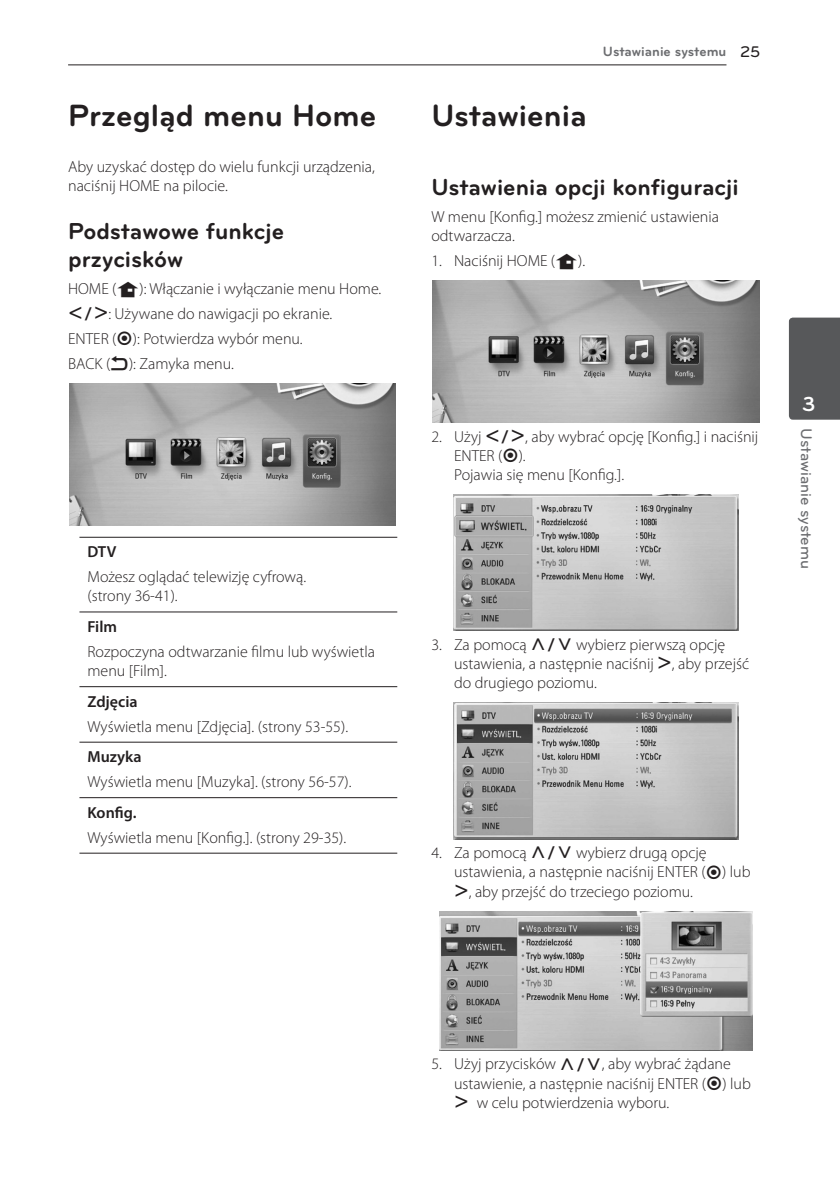
<style>
.page{position:relative;width:840px;height:1191px;background:#fff}
.page>*{position:absolute;margin:0;border:0;box-sizing:border-box;transform-origin:0 0}
.Title_1{font:700 32px "Bryant LG";color:#231f20}
.Title_2{font:700 24px/28px "Bryant LG";color:#231f20}
.t1{font:700 21px "Bryant LG";color:#fff}
.Content_text_Light{font:300 16px/19.2px "Myriad Pro";color:#231f20}
.Content_text_Num{font:300 16px/19.2px "Myriad Pro";color:#231f20}
.Content_text_SemiBol{font:600 16px "Myriad Pro";color:#231f20}
.Chapter_Title_Side{font:500 16px "Bryant LG";color:#6c6d70}
.Page_No_Right{font:500 16px "Bryant LG";color:#231f20}
.Chapter_Title_Top_R{font:700 14px "Bryant LG";color:#6c6d70}
.s1{font-family:"UPSYS Common";font-weight:400}
.s2{font-family:"UPSYS Circled Number";font-weight:400}
</style>
<div class="page">
<hr style="left:68px;top:64px;width:658px;height:1px;background:#231f20">
<div style="left:788px;top:317px;width:51px;height:103px;background:#57585a"></div>
<img style="left:69px;top:383px;width:326px;height:142px">
<hr style="left:79px;top:537px;width:318px;height:1px;background:#231f20">
<hr style="left:79px;top:611px;width:318px;height:1px;background:#231f20">
<hr style="left:79px;top:686px;width:318px;height:1px;background:#231f20">
<hr style="left:79px;top:741px;width:318px;height:1px;background:#231f20">
<hr style="left:79px;top:797px;width:318px;height:1px;background:#231f20">
<hr style="left:79px;top:852px;width:318px;height:1px;background:#231f20">
<img style="left:432px;top:281px;width:326px;height:142px">
<img style="left:453px;top:495px;width:285px;height:135px">
<img style="left:453px;top:702px;width:284px;height:137px">
<img style="left:439px;top:911px;width:313px;height:139px">
<p class="Title_1" style="left:68px;top:96px;width:310px">Przegląd menu Home</p>
<p class="Content_text_Light" style="left:68px;top:156px;width:308px">Aby uzyskać dostęp do wielu funkcji urządzenia, naciśnij HOME na pilocie.</p>
<p class="Title_2" style="left:68px;top:217px;width:217px">Podstawowe funkcje przycisków</p>
<p class="Content_text_Light" style="left:68px;top:279px;width:314px">HOME (<span class="s1">n</span>): Włączanie i wyłączanie menu Home.</p>
<p class="Content_text_Light" style="left:68px;top:304px;width:266px"><span class="s1">A/D</span>: Używane do nawigacji po ekranie.</p>
<p class="Content_text_Light" style="left:68px;top:329px;width:236px">ENTER (<span class="s1">b</span>): Potwierdza wybór menu.</p>
<p class="Content_text_Light" style="left:68px;top:354px;width:167px">BACK (<span class="s2">1</span>): Zamyka menu.</p>
<p class="Content_text_SemiBol" style="left:87px;top:542px;width:31px">DTV</p>
<p class="Content_text_Light" style="left:87px;top:567px;width:220px">Możesz oglądać telewizję cyfrową. (strony 36-41).</p>
<p class="Content_text_SemiBol" style="left:87px;top:616px;width:31px">Film</p>
<p class="Content_text_Light" style="left:87px;top:642px;width:289px">Rozpoczyna odtwarzanie filmu lub wyświetla menu [Film].</p>
<p class="Content_text_SemiBol" style="left:87px;top:691px;width:52px">Zdjęcia</p>
<p class="Content_text_Light" style="left:87px;top:716px;width:262px">Wyświetla menu [Zdjęcia]. (strony 53-55).</p>
<p class="Content_text_SemiBol" style="left:87px;top:746px;width:56px">Muzyka</p>
<p class="Content_text_Light" style="left:87px;top:772px;width:265px">Wyświetla menu [Muzyka]. (strony 56-57).</p>
<p class="Content_text_SemiBol" style="left:87px;top:802px;width:50px">Konfig.</p>
<p class="Content_text_Light" style="left:87px;top:827px;width:260px">Wyświetla menu [Konfig.]. (strony 29-35).</p>
<p class="Title_1" style="left:431px;top:96px;width:157px">Ustawienia</p>
<p class="Chapter_Title_Top_R" style="left:602px;top:43px;width:125px">Ustawianie systemu</p>
<p class="Page_No_Right" style="left:739px;top:42px;width:22px">25</p>
<p class="Title_2" style="left:431px;top:173px;width:309px">Ustawienia opcji konfiguracji</p>
<p class="Content_text_Light" style="left:431px;top:207px;width:289px">W menu [Konfig.] możesz zmienić ustawienia odtwarzacza.</p>
<p class="Content_text_Num" style="left:431px;top:251px;width:155px">1. Naciśnij HOME (<span class="s1">n</span>).</p>
<p class="Content_text_Num" style="left:454px;top:427px;width:306px;text-indent:-23px">2. Użyj <span class="s1">A/D</span>, aby wybrać opcję [Konfig.] i naciśnij<br>ENTER (<span class="s1">b</span>).<br>Pojawia się menu [Konfig.].</p>
<p class="Content_text_Num" style="left:454px;top:634px;width:296px;text-indent:-23px">3. Za pomocą <span class="s1">W/S</span> wybierz pierwszą opcję ustawienia, a następnie naciśnij <span class="s1">D</span>, aby przejść do drugiego poziomu.</p>
<p class="t1" style="left:801px;top:391px;width:15px">3</p>
<p class="Chapter_Title_Side" style="left:815px;top:428px;width:142px;rotate:90deg">Ustawianie systemu</p>
<p class="Content_text_Num" style="left:454px;top:843px;width:298px;text-indent:-23px">4. Za pomocą <span class="s1">W/S</span> wybierz drugą opcję ustawienia, a następnie naciśnij ENTER (<span class="s1">b</span>) lub<br><span class="s1">D</span>, aby przejść do trzeciego poziomu.</p>
<p class="Content_text_Num" style="left:454px;top:1054px;width:298px;text-indent:-23px">5. Użyj przycisków <span class="s1">W/S</span>, aby wybrać żądane ustawienie, a następnie naciśnij ENTER (<span class="s1">b</span>) lub<br><span class="s1">D</span> w celu potwierdzenia wyboru.</p>
</div>
